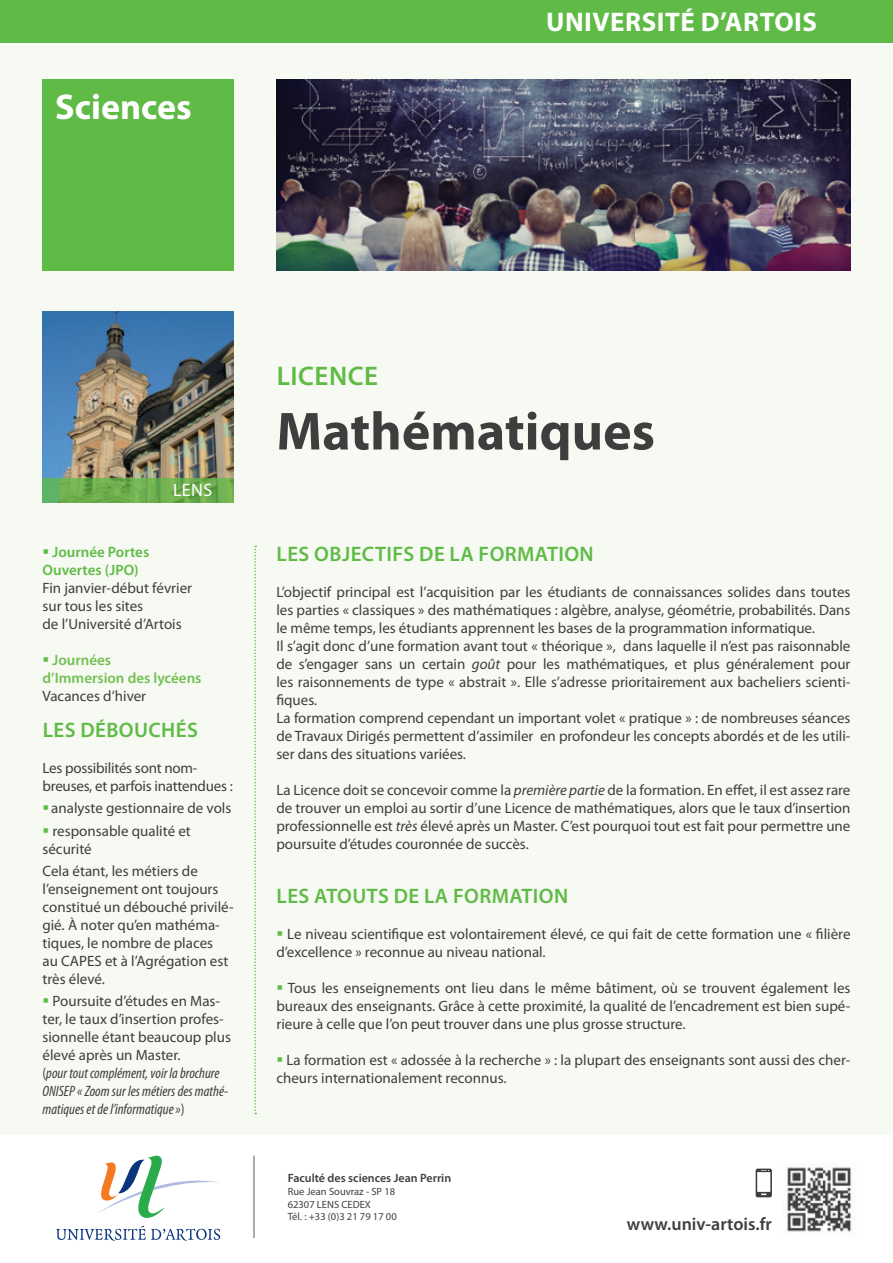
<style>
.page{position:relative;width:893px;height:1263px;background:#f6faf3}
.page>*{position:absolute;margin:0;border:0;box-sizing:border-box;transform-origin:0 0}
.t1{font:700 54px "Myriad Pro";color:#3e3e3f}
.t2{font:700 36px "Myriad Pro";color:#fff}
.t3{font:700 27px "Myriad Pro";letter-spacing:.02em;color:#fff}
.t4{font:600 27px "Myriad Pro";letter-spacing:.02em;color:#60bb46}
.t5{font:600 21px "Myriad Pro";letter-spacing:.02em;color:#60bb46}
.t6{font:600 18px "Myriad Pro";color:#3e3e3f}
.t7{font:18px "Myriad Pro";color:#fff}
.t8{font:15px/18px "Myriad Pro";color:#3e3e3f}
.t9{font:italic condensed 15px/18px "Myriad Pro";color:#3e3e3f}
.t10{font:600 15px "Myriad Pro";color:#73c053}
.t11{font:600 15px "Myriad Pro";color:#60bb46}
.t12{font:600 12px "Myriad Pro";color:#3e3e3f}
.t13{font:10.5px "Myriad Pro";color:#3e3e3f}
.s1{color:#60bb46}
.s2{font-style:normal}
.s3{font-style:italic}
</style>
<div class="page">
<div style="left:0;top:1135px;width:893px;height:128px;background:#fff"></div>
<svg style="left:56px;top:1226px;width:164px;height:15px"></svg>
<svg style="left:98px;top:1155px;width:120px;height:63px"></svg>
<hr style="left:254px;top:1155px;width:1px;height:83px;background:#57585a">
<img style="left:787px;top:1167px;width:67px;height:69px">
<svg style="left:756px;top:1168px;width:16px;height:29px"></svg>
<div style="left:43px;top:80px;width:191px;height:191px;background:#60bb46"></div>
<img style="left:43px;top:311px;width:191px;height:167px">
<img style="left:276px;top:80px;width:574px;height:191px">
<div style="left:0;top:0;width:893px;height:43px;background:#60bb46"></div>
<svg style="left:254px;top:546px;width:2px;height:568px"></svg>
<svg style="left:43px;top:478px;width:191px;height:25px;background:#6cad50"></svg>
<p class="t2" style="left:55px;top:84px;width:138px">Sciences</p>
<p class="t3" style="left:546px;top:5px;width:272px">UNIVERSITÉ D’ARTOIS</p>
<p class="t7" style="left:173px;top:479px;width:41px">LENS</p>
<p class="t11" style="left:43px;top:543px;width:108px">▪ Journée Portes</p>
<p class="t11" style="left:43px;top:561px;width:98px">Ouvertes (JPO)</p>
<p class="t8" style="left:43px;top:579px;width:151px">Fin janvier-début février</p>
<p class="t8" style="left:43px;top:597px;width:102px">sur tous les sites</p>
<p class="t8" style="left:43px;top:615px;width:141px">de l’Université d’Artois</p>
<p class="t10" style="left:43px;top:651px;width:70px"><span class="s1">▪</span> Journées</p>
<p class="t10" style="left:43px;top:669px;width:161px">d’Immersion des lycéens</p>
<p class="t8" style="left:43px;top:687px;width:105px">Vacances d’hiver</p>
<p class="t5" style="left:43px;top:717px;width:157px">LES DÉBOUCHÉS</p>
<p class="t8" style="left:43px;top:759px;width:192px">Les possibilités sont nom&shy;breuses, et parfois inattendues :</p>
<p class="t8" style="left:43px;top:799px;width:190px"><span class="s1">▪</span>analyste gestionnaire de vols</p>
<p class="t8" style="left:43px;top:821px;width:150px"><span class="s1">▪</span> responsable qualité et sécurité</p>
<p class="t8" style="left:43px;top:862px;width:193px">Cela étant, les métiers de l’enseignement ont toujours constitué un débouché privilé&shy;gié. À noter qu’en mathéma&shy;tiques, le nombre de places<br>au CAPES et à l’Agrégation est très élevé.</p>
<p class="t8" style="left:43px;top:992px;width:190px"><span class="s1">▪</span> Poursuite d’études en Mas&shy;ter, le taux d’insertion profes&shy;sionnelle étant beaucoup plus élevé après un Master.</p>
<p class="t9" style="left:43px;top:1064px;width:187px"><span class="s2">(</span>pour tout complément, voir la brochure<br>ONISEP « Zoom sur les métiers des mathé&shy;matiques et de l’informatique»<span class="s2">)</span></p>
<p class="t4" style="left:277px;top:358px;width:103px">LICENCE</p>
<p class="t1" style="left:276px;top:396px;width:380px">Mathématiques</p>
<p class="t5" style="left:277px;top:541px;width:319px">LES OBJECTIFS DE LA FORMATION</p>
<p class="t8" style="left:276px;top:583px;width:576px;text-align:justify">L’objectif principal est l’acquisition par les étudiants de connaissances solides dans toutes les parties « classiques » des mathématiques : algèbre, analyse, géométrie, probabilités. Dans le même temps, les étudiants apprennent les bases de la programmation informatique.</p>
<p class="t8" style="left:276px;top:637px;width:576px;text-align:justify">Il s’agit donc d’une formation avant tout « théorique », dans laquelle il n’est pas raisonnable de s’engager sans un certain <span class="s3">goût</span> pour les mathématiques, et plus généralement pour les raisonnements de type « abstrait ». Elle s’adresse prioritairement aux bacheliers scienti&shy;fiques.</p>
<p class="t8" style="left:276px;top:709px;width:576px;text-align:justify">La formation comprend cependant un important volet « pratique » : de nombreuses séances de Travaux Dirigés permettent d’assimiler en profondeur les concepts abordés et de les utili&shy;ser dans des situations variées.</p>
<p class="t8" style="left:276px;top:781px;width:576px;text-align:justify">La Licence doit se concevoir comme la <span class="s3">première partie</span> de la formation. En effet, il est assez rare de trouver un emploi au sortir d’une Licence de mathématiques, alors que le taux d’insertion professionnelle est <span class="s3">très</span> élevé après un Master. C’est pourquoi tout est fait pour permettre une poursuite d’études couronnée de succès.</p>
<p class="t5" style="left:277px;top:883px;width:293px">LES ATOUTS DE LA FORMATION</p>
<p class="t8" style="left:276px;top:925px;width:576px"><span class="s1">▪</span> Le niveau scientifique est volontairement élevé, ce qui fait de cette formation une « filière d’excellence » reconnue au niveau national.</p>
<p class="t8" style="left:276px;top:979px;width:576px;text-align:justify"><span class="s1">▪</span> Tous les enseignements ont lieu dans le même bâtiment, où se trouvent également les bureaux des enseignants. Grâce à cette proximité, la qualité de l’encadrement est bien supé&shy;rieure à celle que l’on peut trouver dans une plus grosse structure.</p>
<p class="t8" style="left:276px;top:1051px;width:576px"><span class="s1">▪</span> La formation est « adossée à la recherche » : la plupart des enseignants sont aussi des cher&shy;cheurs internationalement reconnus.</p>
<p class="t12" style="left:288px;top:1171px;width:165px">Faculté des sciences Jean Perrin</p>
<p class="t13" style="left:288px;top:1185px;width:109px">Rue Jean Souvraz - SP 18</p>
<p class="t13" style="left:288px;top:1197px;width:85px">62307 LENS CEDEX</p>
<p class="t13" style="left:288px;top:1210px;width:110px">Tél. : +33 (0)3 21 79 17 00</p>
<p class="t6" style="left:627px;top:1212px;width:146px">www.univ-artois.fr</p>
</div>
